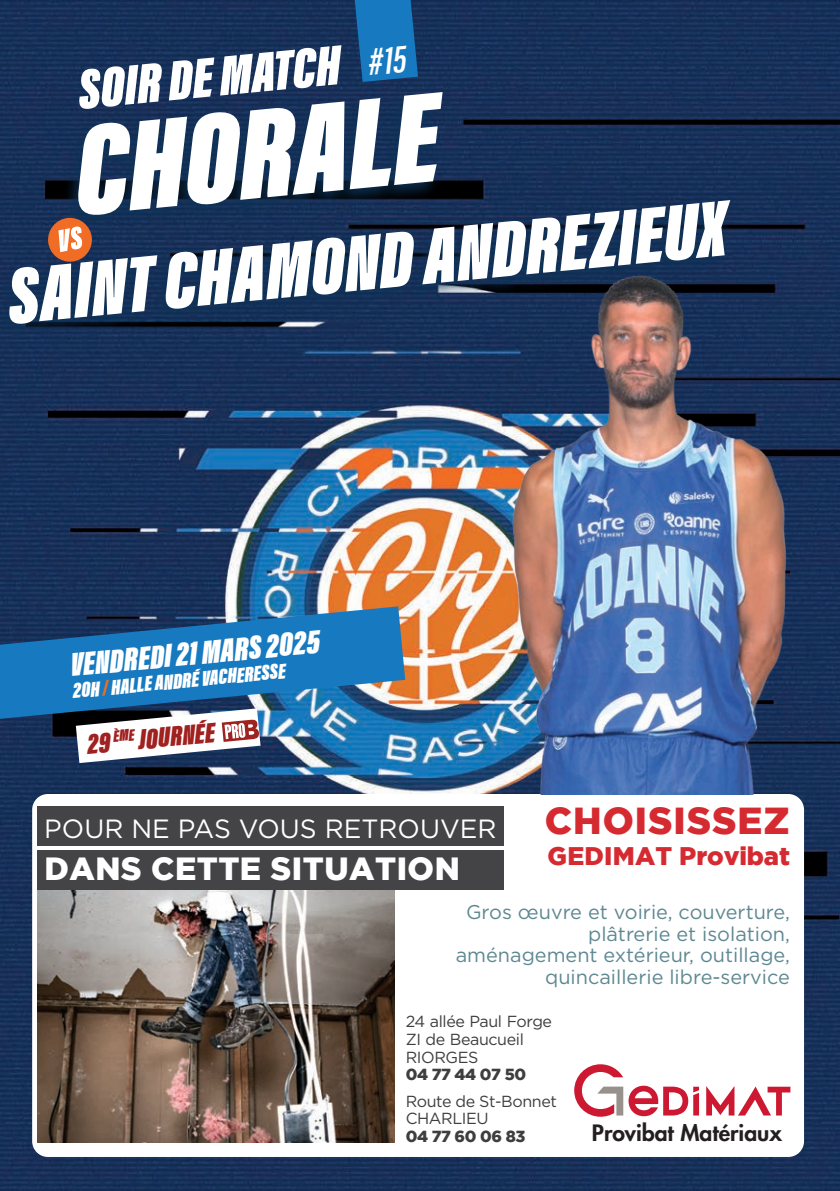
<style>
.page{position:relative;width:840px;height:1191px;background:#fff}
.page>*{position:absolute;margin:0;border:0;box-sizing:border-box;transform-origin:0 0}
.t1{font:132px "Acumin Variable Concept";color:#fff}
.t2{font:81.6px "Acumin Variable Concept";color:#fff}
.t3{font:57.8px "Acumin Variable Concept";color:#fff}
.t4{font:900 37.6px "Gotham";letter-spacing:.025em;color:#d62a31}
.t5{font:34px "Acumin Variable Concept";color:#fff}
.t6{font:900 32px "Gotham";letter-spacing:.015em;color:#fff}
.t7{font:29px "Acumin Variable Concept";color:#9f2120}
.t8{font:26.4px "Gotham";color:#fff}
.t9{font:900 25.4px "Gotham";color:#d62a31}
.t10{font:22px "Acumin Variable Concept";color:#fff}
.t11{font:800 22px "Futura Std";color:#231f20;scale:1.04 1}
.t12{font:19.8px/21.8px "Gotham";color:#5e8892;text-align:right}
.t13{font:16px/17.8px "Gotham";letter-spacing:-.025em;color:#3e3e3f}
.t14{font:900 16px "Gotham";letter-spacing:-.025em;color:#3e3e3f}
.s1{color:#ef6e24}
.s2{font-family:"Arial";font-size:39px}
</style>
<div class="page">
<img style="left:0;top:0;width:839px;height:1191px">
<div style="left:0;top:196px;width:736px;height:146px;background:#0d3256"></div>
<svg style="left:0;top:606px;width:405px;height:113px;fill:#177ac0"></svg>
<svg style="left:32px;top:794px;width:771px;height:363px"></svg>
<div style="left:32px;top:794px;width:771px;height:363px;border:2px solid #fff;border-radius:15px"></div>
<img style="left:502px;top:276px;width:296px;height:518px">
<div style="left:62px;top:87px;width:386px;height:147px;background:#0d3256;opacity:.9"></div>
<svg style="left:47px;top:217px;width:46px;height:46px"></svg>
<svg style="left:354px;top:0;width:64px;height:82px"></svg>
<svg style="left:76px;top:708px;width:184px;height:55px"></svg>
<h3 class="t3" style="left:74px;top:51px;width:265px;rotate:-6deg">SOIR DE MATCH</h3>
<h1 class="t1" style="left:67px;top:78px;width:366px;rotate:-5deg">CHORALE</h1>
<h2 class="t2" style="left:2px;top:243px;width:723px;rotate:-6deg">SAINT CHAMOND ANDREZIEUX</h2>
<h3 class="t5" style="left:68px;top:642px;width:252px;rotate:-6deg">VENDREDI 21 MARS 2025</h3>
<p class="t10" style="left:71px;top:674px;width:215px;rotate:-5deg">20H <span class="s1">/</span> HALLE ANDRÉ VACHERESSE</p>
<h3 class="t7" style="left:137px;top:719px;width:78px;rotate:-5deg">JOURNÉE</h3>
<h3 class="t4" style="left:544px;top:799px;width:246px">CHOISISSEZ</h3>
<p class="t9" style="left:547px;top:841px;width:244px">GEDIMAT Provibat</p>
<p class="t12" style="left:455px;top:900px;width:335px">Gros œuvre et voirie, couverture, plâtrerie et isolation, aménagement extérieur, outillage, quincaillerie libre-service</p>
<h3 class="t8" style="left:44px;top:811px;width:754px">POUR NE PAS VOUS RETROUVER<span class="s2">BESOIN D’AIDE ?</span></h3>
<h3 class="t6" style="left:44px;top:850px;width:416px">DANS CETTE SITUATION</h3>
<p class="t13" style="left:405px;top:1012px;width:148px">24 allée Paul Forge<br>ZI de Beaucueil<br>RIORGES</p>
<p class="t14" style="left:405px;top:1065px;width:122px">04 77 44 07 50</p>
<p class="t13" style="left:405px;top:1091px;width:153px">Route de St-Bonnet<br>CHARLIEU</p>
<p class="t14" style="left:405px;top:1127px;width:121px">04 77 60 06 83</p>
<p class="t11" style="left:591px;top:1118px;width:184px">Provibat Matériaux</p>
</div>
